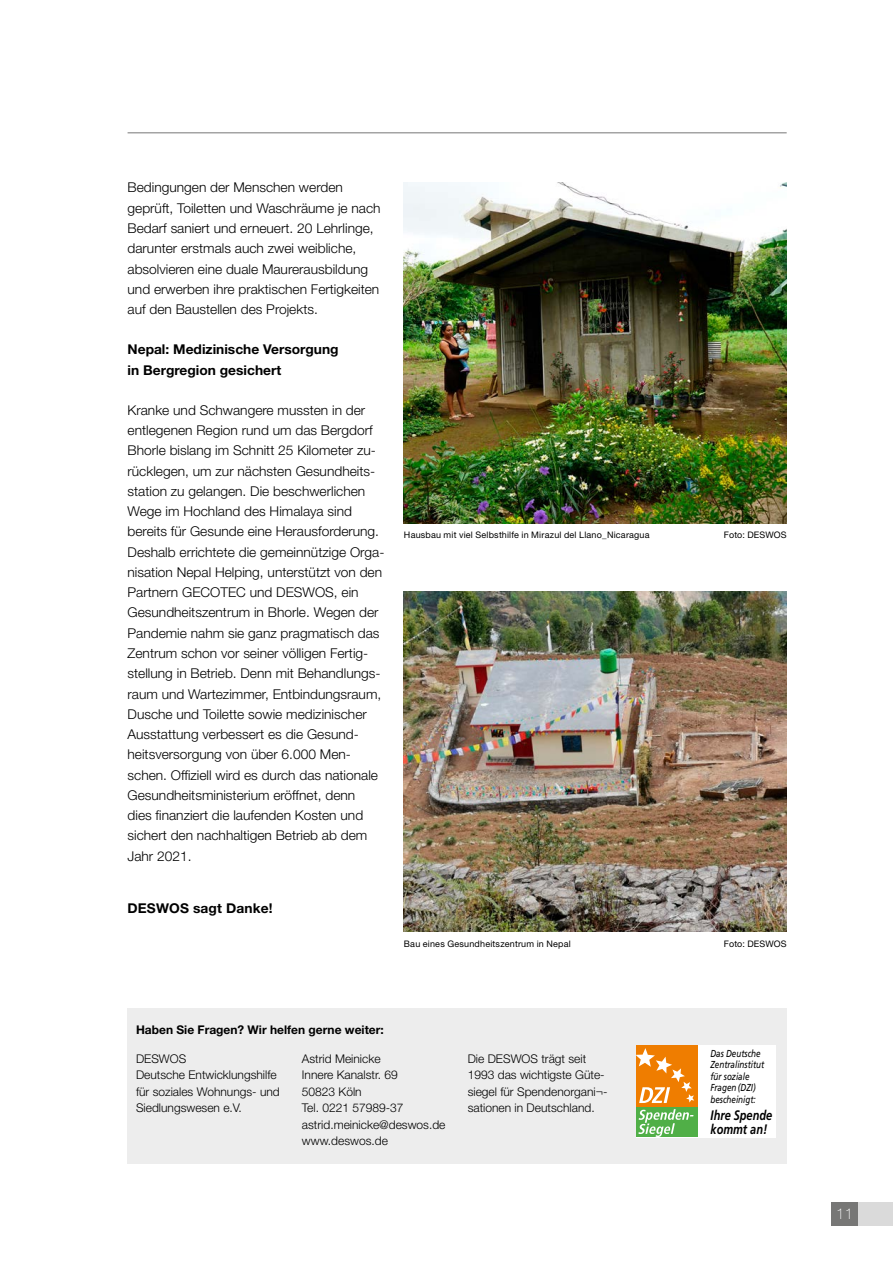
<style>
.page{position:relative;width:893px;height:1263px;background:#fff}
.page>*{position:absolute;margin:0;border:0;box-sizing:border-box;transform-origin:0 0}
.t1{font:100 15px "Helvetica Neue LT Pro";color:#fff}
.t2{font:italic 700 13.8px/14.4px "Frutiger";color:#000;scale:.8 1}
.t3{font:300 13.5px/20.2px "Helvetica Neue LT Pro";color:#000}
.t4{font:700 13.5px/20.2px "Helvetica Neue LT Pro";color:#000}
.t5{font:300 12px/16.5px "Helvetica Neue LT Pro";color:#000}
.t6{font:700 12px "Helvetica Neue LT Pro";color:#000}
.t7{font:italic 10.05px/11.6px "Frutiger";color:#000;scale:.8 1}
.t8{font:9px "Helvetica Neue LT Pro";letter-spacing:.02em;color:#000}
</style>
<div class="page">
<div style="left:128px;top:1008px;width:659px;height:156px;background:#ededed"></div>
<div style="left:636px;top:1045px;width:140px;height:92px;background:#fff"></div>
<div style="left:636px;top:1045px;width:62px;height:61px;background:#ef7d00"></div>
<div style="left:636px;top:1108px;width:61px;height:29px;background:#50af47"></div>
<svg style="left:638px;top:1109px;width:55px;height:28px"></svg>
<svg style="left:636px;top:1048px;width:58px;height:55px"></svg>
<img style="left:404px;top:591px;width:383px;height:340px">
<img style="left:404px;top:183px;width:383px;height:340px">
<hr style="left:128px;top:132px;width:659px;height:1px;background:#777776">
<div style="left:831px;top:1202px;width:27px;height:24px;background:#777776"></div>
<div style="left:858px;top:1202px;width:35px;height:24px;background:#dadada"></div>
<p class="t3" style="left:128px;top:177px;width:255px">Bedingungen der Menschen werden geprüft, Toiletten und Waschräume je nach Bedarf saniert und erneuert. 20 Lehrlinge, darunter erstmals auch zwei weibliche, absolvieren eine duale Maurerausbildung und erwerben ihre praktischen Fertigkeiten auf den Baustellen des Projekts.</p>
<p class="t4" style="left:128px;top:339px;width:213px">Nepal: Medizinische Versorgung in Bergregion gesichert</p>
<p class="t3" style="left:128px;top:400px;width:258px">Kranke und Schwangere mussten in der entlegenen Region rund um das Bergdorf Bhorle bislang im Schnitt 25 Kilometer zu&shy;rücklegen, um zur nächsten Gesundheits&shy;station zu gelangen. Die beschwerlichen Wege im Hochland des Himalaya sind bereits für Gesunde eine Herausforderung.<br>Deshalb errichtete die gemeinnützige Orga&shy;nisation Nepal Helping, unterstützt von den Partnern GECOTEC und DESWOS, ein Gesundheitszentrum in Bhorle. Wegen der Pandemie nahm sie ganz pragmatisch das Zentrum schon vor seiner völligen Fertig&shy;stellung in Betrieb. Denn mit Behandlungs&shy;raum und Wartezimmer, Entbindungsraum, Dusche und Toilette sowie medizinischer Ausstattung verbessert es die Gesund&shy;heitsversorgung von über 6.000 Men&shy;schen. Offiziell wird es durch das nationale Gesundheitsministerium eröffnet, denn<br>dies finanziert die laufenden Kosten und sichert den nachhaltigen Betrieb ab dem Jahr 2021.</p>
<p class="t4" style="left:128px;top:898px;width:147px">DESWOS sagt Danke!</p>
<p class="t8" style="left:404px;top:529px;width:247px">Hausbau mit viel Selbsthilfe in Mirazul del Llano_Nicaragua</p>
<p class="t8" style="left:724px;top:529px;width:64px">Foto: DESWOS</p>
<p class="t8" style="left:404px;top:938px;width:168px">Bau eines Gesundheitszentrum in Nepal</p>
<p class="t8" style="left:724px;top:938px;width:64px">Foto: DESWOS</p>
<p class="t6" style="left:136px;top:1022px;width:249px">Haben Sie Fragen? Wir helfen gerne weiter:</p>
<p class="t5" style="left:136px;top:1050px;width:145px">DESWOS<br>Deutsche Entwicklungshilfe für soziales Wohnungs- und<br>Siedlungswesen e.V.</p>
<p class="t5" style="left:302px;top:1050px;width:145px">Astrid Meinicke<br>Innere Kanalstr. 69<br>50823 Köln<br>Tel. 0221 57989-37 astrid.meinicke@deswos.de www.deswos.de</p>
<p class="t5" style="left:468px;top:1050px;width:141px">Die DESWOS trägt seit<br>1993 das wichtigste Güte&shy;siegel für Spendenorgani¬- sationen in Deutschland.</p>
<p class="t7" style="left:710px;top:1047px;width:69px">Das Deutsche<br>Zentralinstitut für soziale<br>Fragen (DZI) bescheinigt:</p>
<p class="t2" style="left:711px;top:1107px;width:79px">Ihre Spende kommt an!</p>
<p class="t1" style="left:836px;top:1205px;width:19px">11</p>
</div>
